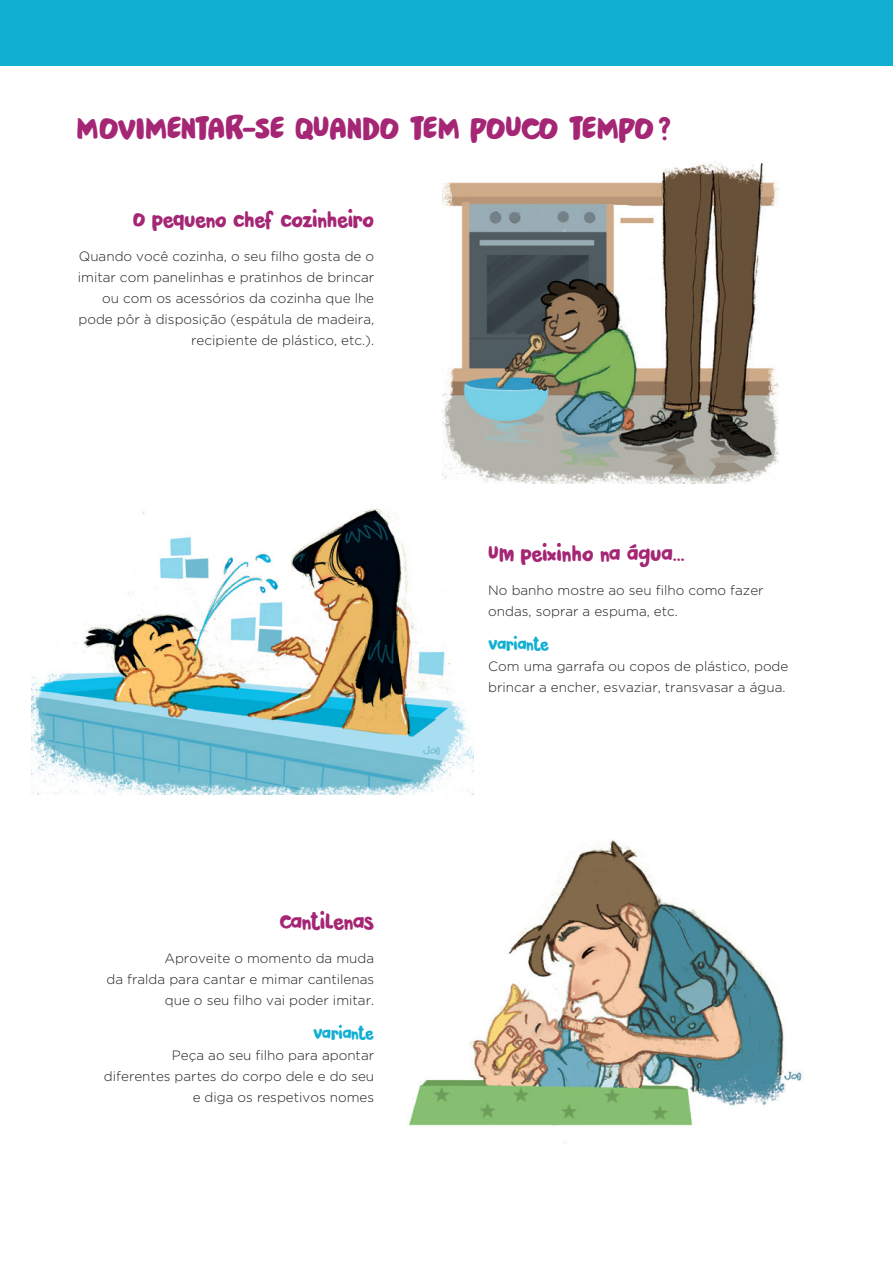
<style>
.page{position:relative;width:893px;height:1263px;background:#fff}
.page>*{position:absolute;margin:0;border:0;box-sizing:border-box;transform-origin:0 0}
.t1{font:33px "Pardesi";letter-spacing:-.025em;color:#a52674}
.t2{font:21px "Pardesi";letter-spacing:-.03em;color:#a52674}
.t3{font:16.5px "Pardesi";letter-spacing:-.05em;color:#11afd1}
.t4{font:300 13.5px/21px "Gotham";color:#231f20;text-align:right}
</style>
<div class="page">
<div style="left:0;top:0;width:893px;height:66px;background:#11afd1"></div>
<img style="left:409px;top:840px;width:393px;height:304px">
<img style="left:442px;top:161px;width:336px;height:322px">
<img style="left:31px;top:480px;width:442px;height:314px">
<h1 class="t1" style="left:77px;top:105px;width:596px">MOVIMENTAR-SE QUANDO TEM POUCO TEMPO?</h1>
<h2 class="t2" style="left:133px;top:204px;width:243px">O pequeno chef cozinheiro</h2>
<p class="t4" style="left:78px;top:245px;width:298px">Quando você cozinha, o seu filho gosta de o imitar com panelinhas e pratinhos de brincar ou com os acessórios da cozinha que lhe pode pôr à disposição (espátula de madeira, recipiente de plástico, etc.).</p>
<h2 class="t2" style="left:279px;top:907px;width:96px">Cantilenas</h2>
<p class="t4" style="left:107px;top:948px;width:269px">Aproveite o momento da muda<br>da fralda para cantar e mimar cantilenas que o seu filho vai poder imitar.</p>
<p class="t3" style="left:313px;top:1021px;width:62px">Variante</p>
<p class="t4" style="left:104px;top:1044px;width:272px">Peça ao seu filho para apontar diferentes partes do corpo dele e do seu e diga os respetivos nomes</p>
<h2 class="t2" style="left:488px;top:539px;width:198px">Um peixinho na água…</h2>
<p class="t4" style="left:488px;top:580px;width:277px;text-align:left">No banho mostre ao seu filho como fazer ondas, soprar a espuma, etc.</p>
<p class="t3" style="left:488px;top:632px;width:62px">Variante</p>
<p class="t4" style="left:488px;top:655px;width:302px;text-align:left">Com uma garrafa ou copos de plástico, pode brincar a encher, esvaziar, transvasar a água.</p>
</div>
